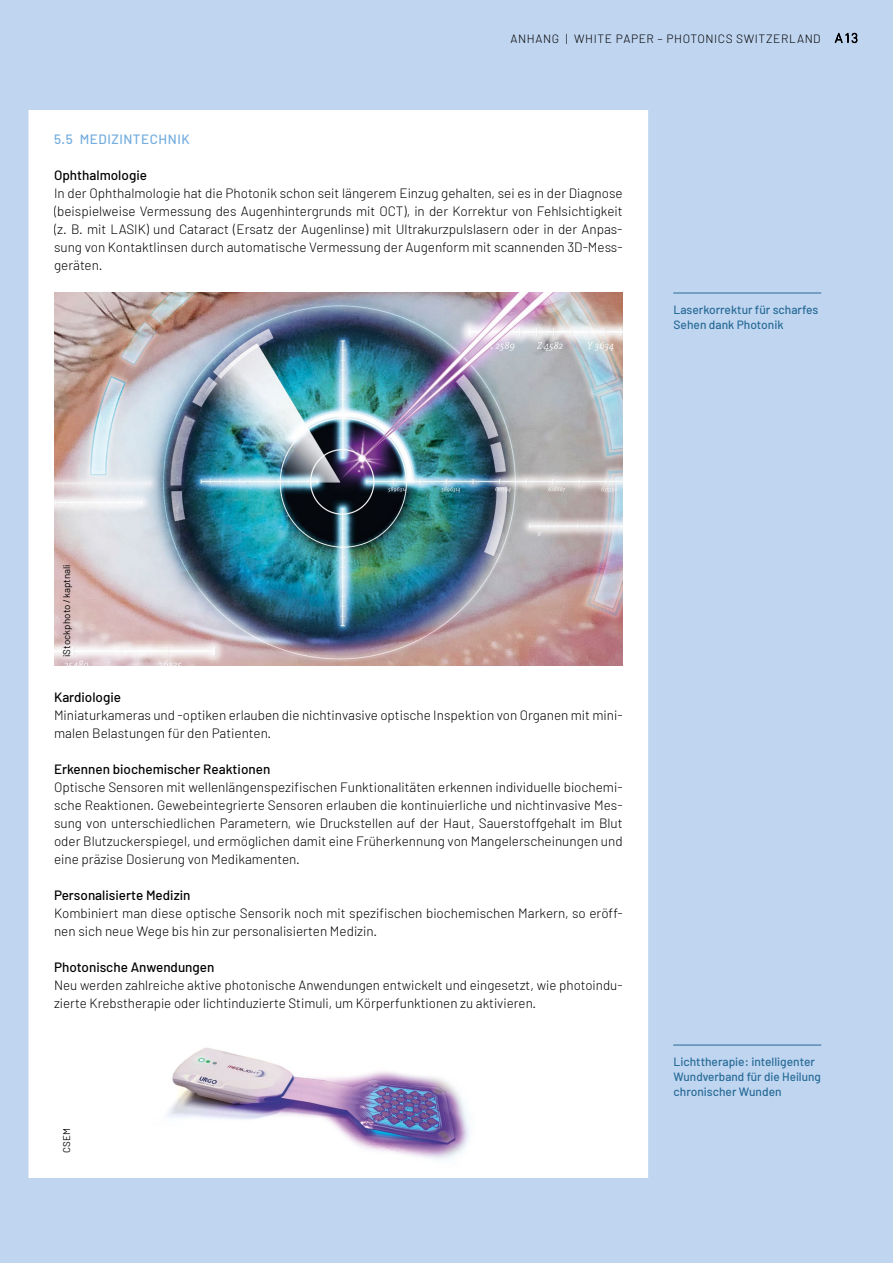
<style>
.page{position:relative;width:893px;height:1263px;background:#c0d5f0}
.page>*{position:absolute;margin:0;border:0;box-sizing:border-box;transform-origin:0 0}
.t1{font:300 13.5px/18px "Barlow";color:#000}
.t2{font:500 13.5px "Barlow";color:#000}
.t3{font:500 13.5px "Barlow";letter-spacing:.04em;color:#74addf}
.t4{font:500 12px/15px "Barlow";color:#276b97}
.t5{font:300 12px "Barlow";letter-spacing:.05em;color:#000}
.t6{font:9.75px "Barlow";letter-spacing:.01em;color:#000}
.s1{font-family:"DIN Next Stencil";font-weight:200;font-size:13.5px}
</style>
<div class="page">
<div style="left:28px;top:110px;width:620px;height:1068px;background:#fff"></div>
<img style="left:152px;top:1045px;width:328px;height:133px">
<hr style="left:674px;top:293px;width:147px;height:1px;background:#276b97">
<hr style="left:674px;top:1045px;width:147px;height:1px;background:#276b97">
<img style="left:54px;top:292px;width:569px;height:373px">
<svg style="left:835px;top:33px;width:22px;height:11px"></svg>
<p class="t5" style="left:510px;top:31px;width:349px">ANHANG | WHITE PAPER – PHOTONICS SWITZERLAND <span class="s1">A13</span></p>
<p class="t3" style="left:54px;top:131px;width:137px">5.5 MEDIZINTECHNIK</p>
<p class="t2" style="left:54px;top:167px;width:94px">Ophthalmologie</p>
<p class="t1" style="left:54px;top:184px;width:570px;text-align:justify">In der Ophthalmologie hat die Photonik schon seit längerem Einzug gehalten, sei es in der Diagnose (beispielweise Vermessung des Augenhintergrunds mit OCT), in der Korrektur von Fehlsichtigkeit (z. B. mit LASIK) und Cataract (Ersatz der Augenlinse) mit Ultrakurzpulslasern oder in der Anpas&shy;sung von Kontaktlinsen durch automatische Vermessung der Augenform mit scannenden 3D-Mess&shy;geräten.</p>
<p class="t4" style="left:674px;top:301px;width:146px">Laserkorrektur für scharfes<br>Sehen dank Photonik</p>
<p class="t6" style="left:61px;top:657px;width:94px;rotate:-90deg">iStockphoto / kaptnali</p>
<p class="t2" style="left:54px;top:689px;width:69px">Kardiologie</p>
<p class="t1" style="left:54px;top:706px;width:570px">Miniaturkameras und -optiken erlauben die nichtinvasive optische Inspektion von Organen mit mini&shy;malen Belastungen für den Patienten.</p>
<p class="t2" style="left:54px;top:761px;width:218px">Erkennen biochemischer Reaktionen</p>
<p class="t1" style="left:54px;top:778px;width:570px;text-align:justify">Optische Sensoren mit wellenlängenspezifischen Funktionalitäten erkennen individuelle biochemi&shy;sche Reaktionen. Gewebeintegrierte Sensoren erlauben die kontinuierliche und nichtinvasive Mes&shy;sung von unterschiedlichen Parametern, wie Druckstellen auf der Haut, Sauerstoffgehalt im Blut oder Blutzuckerspiegel, und ermöglichen damit eine Früherkennung von Mangelerscheinungen und eine präzise Dosierung von Medikamenten.</p>
<p class="t2" style="left:54px;top:887px;width:138px">Personalisierte Medizin</p>
<p class="t1" style="left:54px;top:904px;width:570px">Kombiniert man diese optische Sensorik noch mit spezifischen biochemischen Markern, so eröff&shy;nen sich neue Wege bis hin zur personalisierten Medizin.</p>
<p class="t2" style="left:54px;top:959px;width:162px">Photonische Anwendungen</p>
<p class="t1" style="left:54px;top:976px;width:570px">Neu werden zahlreiche aktive photonische Anwendungen entwickelt und eingesetzt, wie photoindu&shy;zierte Krebstherapie oder lichtinduzierte Stimuli, um Körperfunktionen zu aktivieren.</p>
<p class="t6" style="left:61px;top:1153px;width:27px;rotate:-90deg">CSEM</p>
<p class="t4" style="left:674px;top:1053px;width:149px">Lichttherapie: intelligenter<br>Wundverband für die Heilung chronischer Wunden</p>
</div>
